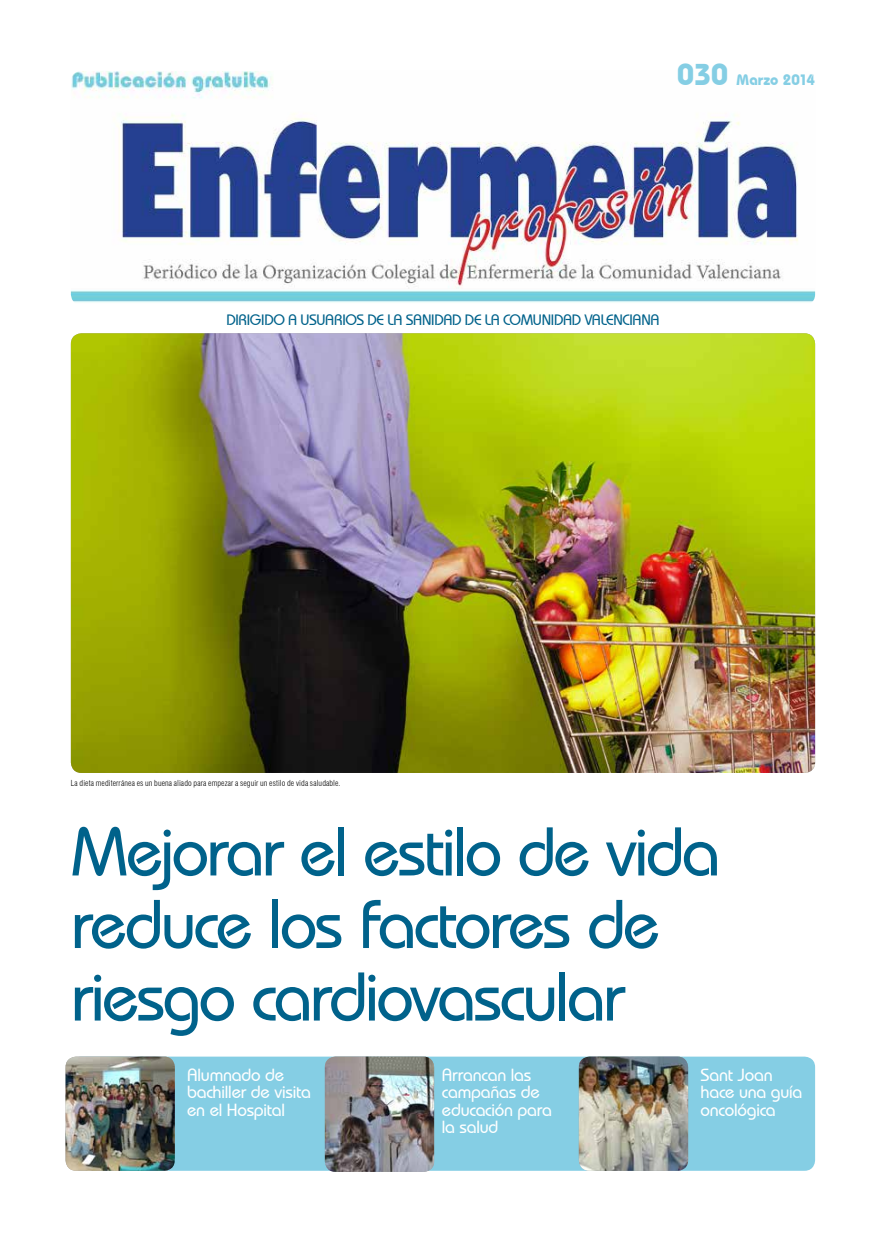
<style>
.page{position:relative;width:886px;height:1241px;background:#fff}
.page>*{position:absolute;margin:0;border:0;box-sizing:border-box;transform-origin:0 0}
.t1{font:500 68.75px/72.5px "Bauhaus IT Cby BT";letter-spacing:-.04em;color:#00628b}
.t2{font:500 17.5px/17.5px "Bauhaus IT Cby BT";letter-spacing:-.01em;color:#fff}
.t3{font:500 15px "Bauhaus IT Cby BT";letter-spacing:-.02em;color:#00628b}
.t4{font:700 15px "Bauhaus IT Cby BT";color:#85cee4}
.t5{font:300 condensed 8.12px "Swiss 721 BT";letter-spacing:.015em;color:#000}
.s1{font-size:30px}
</style>
<div class="page">
<img style="left:71px;top:333px;width:744px;height:439px">
<div style="left:71px;top:1056px;width:744px;height:114px;background:#85cee4;border-radius:11px"></div>
<img style="left:325px;top:1056px;width:109px;height:115px">
<img style="left:579px;top:1056px;width:109px;height:114px">
<img style="left:71px;top:71px;width:744px;height:232px">
<img style="left:66px;top:1056px;width:109px;height:114px">
<p class="t4" style="left:677px;top:71px;width:139px"><span class="s1">030</span> Marzo 2014</p>
<p class="t3" style="left:226px;top:310px;width:435px">DIRIGIDO A USUARIOS DE LA SANIDAD DE LA COMUNIDAD VALENCIANA</p>
<p class="t5" style="left:71px;top:778px;width:271px">La dieta mediterránea es un buena aliado para empezar a seguir un estilo de vida saludable.</p>
<h1 class="t1" style="left:71px;top:814px;width:651px">Mejorar el estilo de vida reduce los factores de riesgo cardiovascular</h1>
<p class="t2" style="left:187px;top:1065px;width:125px">Alumnado de bachiller de visita en el Hospital</p>
<p class="t2" style="left:442px;top:1065px;width:112px">Arrancan las campañas de educación para la salud</p>
<p class="t2" style="left:700px;top:1065px;width:103px">Sant Joan hace una guía oncológica</p>
</div>
